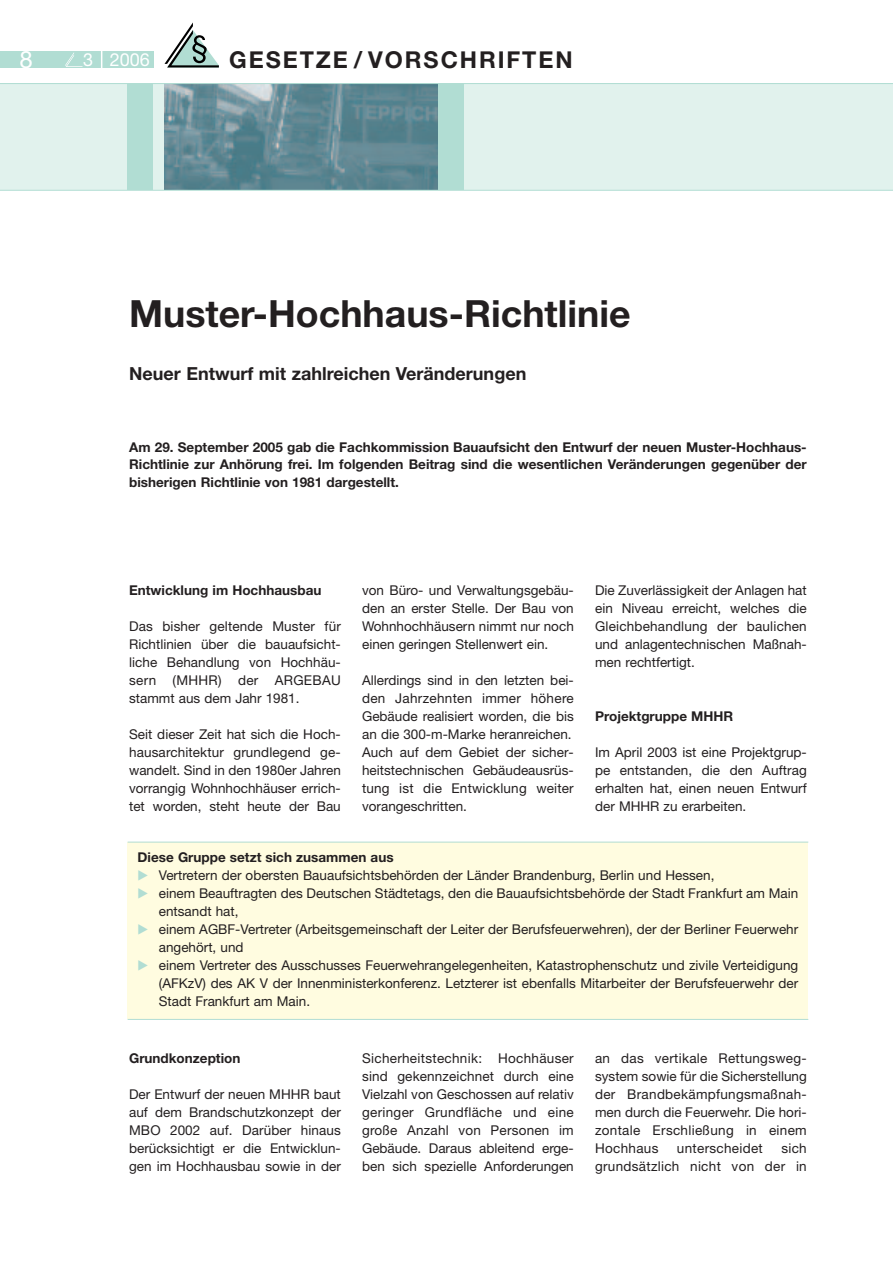
<style>
.page{position:relative;width:893px;height:1263px;background:#fff}
.page>*{position:absolute;margin:0;border:0;box-sizing:border-box;transform-origin:0 0}
.t1{font:700 37.5px "Helvetica Neue";color:#231f20}
.t2{font:24px "Helvetica Neue";color:#fff}
.t3{font:700 23.25px "Helvetica Neue";letter-spacing:.085em;color:#231f20}
.t4{font:700 18px "Helvetica Neue";color:#231f20}
.t5{font:18px "Helvetica Neue";color:#fff}
.t6{font:13.5px/18px "Helvetica Neue";color:#231f20;text-align:justify}
.t7{font:700 13.5px/18px "Helvetica Neue";color:#231f20;text-align:justify}
.t8{font:13.5px/18px "Helvetica Neue";letter-spacing:.02em;color:#231f20;text-align:right}
</style>
<div class="page">
<div style="left:0;top:84px;width:892px;height:106px;background:#e1f2ed"></div>
<div style="left:0;top:51px;width:153px;height:17px;background:#b1ddd3"></div>
<svg style="left:65px;top:52px;width:17px;height:15px"></svg>
<svg style="left:164px;top:22px;width:55px;height:45px"></svg>
<svg style="left:101px;top:51px;width:1px;height:17px"></svg>
<div style="left:128px;top:842px;width:680px;height:177px;background:#fffce0"></div>
<hr style="left:128px;top:842px;width:680px;height:1px;background:#b1ddd3">
<hr style="left:128px;top:1019px;width:680px;height:1px;background:#b1ddd3">
<img style="left:165px;top:84px;width:273px;height:106px">
<div style="left:438px;top:84px;width:25px;height:106px;background:#b1ddd3"></div>
<div style="left:128px;top:84px;width:25px;height:106px;background:#b1ddd3"></div>
<hr style="left:0;top:190px;width:892px;height:1px;background:#b1ddd3">
<hr style="left:0;top:83px;width:892px;height:1px;background:#b1ddd3">
<h2 class="t2" style="left:20px;top:51px;width:15px">8</h2>
<h3 class="t5" style="left:83px;top:53px;width:68px">3 2006</h3>
<h3 class="t3" style="left:229px;top:51px;width:345px">GESETZE / VORSCHRIFTEN</h3>
<h1 class="t1" style="left:129px;top:301px;width:503px">Muster-Hochhaus-Richtlinie</h1>
<h3 class="t4" style="left:129px;top:367px;width:399px">Neuer Entwurf mit zahlreichen Veränderungen</h3>
<p class="t7" style="left:129px;top:439px;width:679px">Am 29. September 2005 gab die Fachkommission Bauaufsicht den Entwurf der neuen Muster-Hochhaus-Richtlinie zur Anhörung frei. Im folgenden Beitrag sind die wesentlichen Veränderungen gegenüber der bisherigen Richtlinie von 1981 dargestellt.</p>
<p class="t7" style="left:129px;top:583px;width:194px">Entwicklung im Hochhausbau</p>
<p class="t6" style="left:129px;top:619px;width:213px">Das bisher geltende Muster für Richtlinien über die bauaufsicht&shy;liche Behandlung von Hochhäu&shy;sern (MHHR) der ARGEBAU stammt aus dem Jahr 1981.</p>
<p class="t6" style="left:129px;top:727px;width:213px">Seit dieser Zeit hat sich die Hoch&shy;hausarchitektur grundlegend ge&shy;wandelt. Sind in den 1980er Jahren vorrangig Wohnhochhäuser errich&shy;tet worden, steht heute der Bau</p>
<p class="t6" style="left:362px;top:583px;width:213px">von Büro- und Verwaltungsgebäu&shy;den an erster Stelle. Der Bau von Wohnhochhäusern nimmt nur noch einen geringen Stellenwert ein.</p>
<p class="t6" style="left:362px;top:673px;width:213px;text-align:left">Allerdings sind in den letzten bei&shy;den Jahrzehnten immer höhere<br>Gebäude realisiert worden, die bis an die 300-m-Marke heranreichen.<br>Auch auf dem Gebiet der sicher&shy;heitstechnischen Gebäudeausrüs&shy;tung ist die Entwicklung weiter vorangeschritten.</p>
<p class="t6" style="left:595px;top:583px;width:213px">Die Zuverlässigkeit der Anlagen hat ein Niveau erreicht, welches die Gleichbehandlung der baulichen und anlagentechnischen Maßnah&shy;men rechtfertigt.</p>
<p class="t7" style="left:595px;top:709px;width:140px">Projektgruppe MHHR</p>
<p class="t6" style="left:595px;top:745px;width:213px">Im April 2003 ist eine Projektgrup&shy;pe entstanden, die den Auftrag erhalten hat, einen neuen Entwurf der MHHR zu erarbeiten.</p>
<p class="t7" style="left:138px;top:850px;width:257px">Diese Gruppe setzt sich zusammen aus</p>
<p class="t6" style="left:159px;top:868px;width:641px;text-align:left">Vertretern der obersten Bauaufsichtsbehörden der Länder Brandenburg, Berlin und Hessen,<br>einem Beauftragten des Deutschen Städtetags, den die Bauaufsichtsbehörde der Stadt Frankfurt am Main entsandt hat,<br>einem AGBF-Vertreter (Arbeitsgemeinschaft der Leiter der Berufsfeuerwehren), der der Berliner Feuerwehr angehört, und<br>einem Vertreter des Ausschusses Feuerwehrangelegenheiten, Katastrophenschutz und zivile Verteidigung (AFKzV) des AK V der Innenministerkonferenz. Letzterer ist ebenfalls Mitarbeiter der Berufsfeuerwehr der Stadt Frankfurt am Main.</p>
<p class="t7" style="left:129px;top:1051px;width:113px">Grundkonzeption</p>
<p class="t6" style="left:129px;top:1087px;width:213px">Der Entwurf der neuen MHHR baut auf dem Brandschutzkonzept der MBO 2002 auf. Darüber hinaus berücksichtigt er die Entwicklun&shy;gen im Hochhausbau sowie in der</p>
<p class="t6" style="left:362px;top:1051px;width:213px">Sicherheitstechnik: Hochhäuser sind gekennzeichnet durch eine Vielzahl von Geschossen auf relativ geringer Grundfläche und eine große Anzahl von Personen im Gebäude. Daraus ableitend erge&shy;ben sich spezielle Anforderungen</p>
<p class="t6" style="left:595px;top:1051px;width:213px">an das vertikale Rettungsweg&shy;system sowie für die Sicherstellung der Brandbekämpfungsmaßnah&shy;men durch die Feuerwehr. Die hori&shy;zontale Erschließung in einem Hochhaus</p>
<p class="t8" style="left:595px;top:1141px;width:213px">sich<br>grundsätzlich nicht von der in</p>
<p class="t8" style="left:677px;top:1141px;width:87px">unterscheidet</p>
</div>
